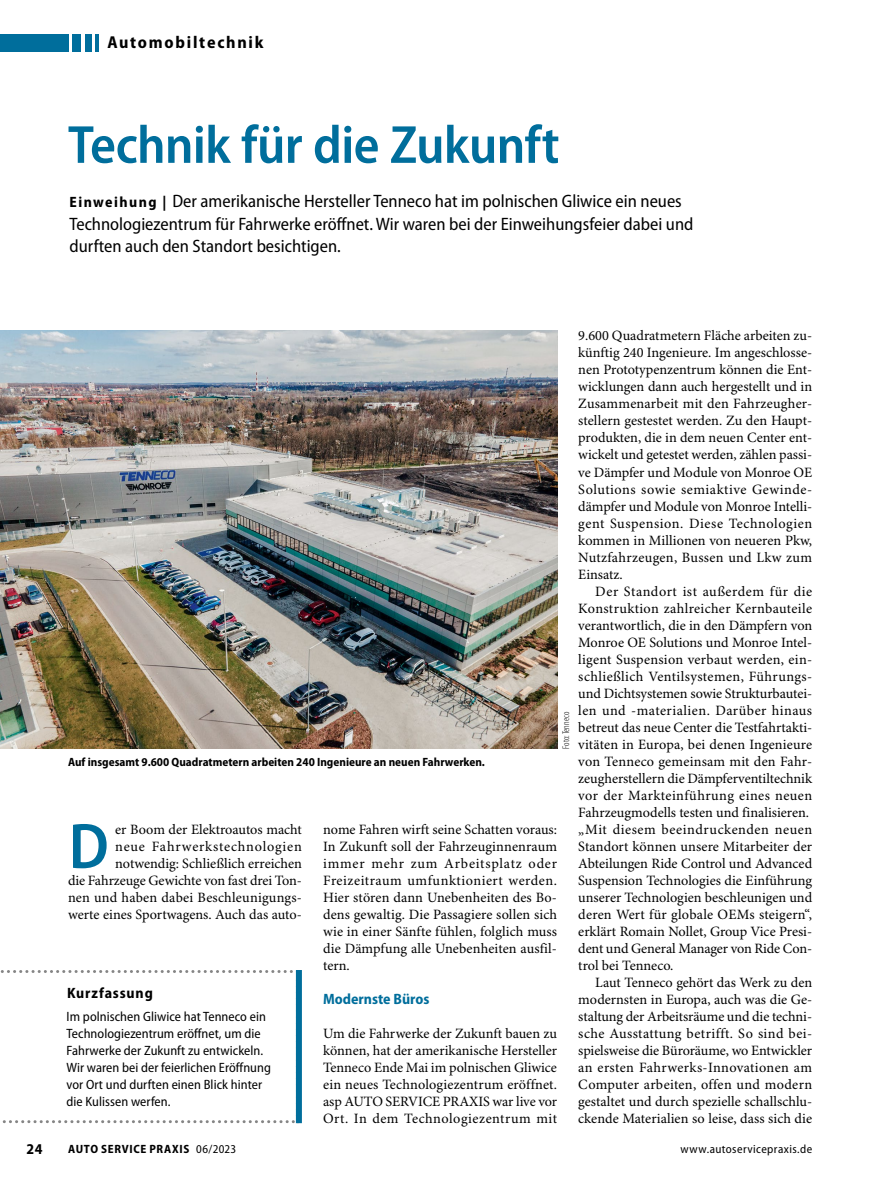
<style>
.page{position:relative;width:893px;height:1187px;background:#fff}
.page>*{position:absolute;margin:0;border:0;box-sizing:border-box;transform-origin:0 0}
.Para_GT_Initial_3Z{font:600 semi-condensed 64.65px "Myriad Pro";color:#006e9c}
.Title_36pt{font:600 semi-condensed 54px "Myriad Pro";letter-spacing:-.015em;color:#006e9c}
.Trailer_Vorspann{font:semi-condensed 18px/22.5px "Myriad Pro";color:#000}
.t1{font:700 semi-condensed 17.25px "Myriad Pro";letter-spacing:.1em;color:#000}
.SectionHeading_1_Zwi{font:700 semi-condensed 15px "Myriad Pro";color:#006e9c}
.Box_Heading_Überschr{font:700 semi-condensed 15px "Myriad Pro";letter-spacing:.055em;color:#000}
.Para_GT{font:14.25px/17px "Minion Pro";color:#000;text-align:justify}
.Para_GT_Einzug{font:14.25px/17px "Minion Pro";color:#000;text-align:justify}
.Para_GT_Initial_3Z-2{font:14.25px/17px "Minion Pro";color:#000;text-align:justify}
.Para_Box_Standard{font:semi-condensed 13.5px/17px "Myriad Pro";letter-spacing:.005em;color:#000}
.Image_Caption_Biti_S{font:700 semi-condensed 12px "Myriad Pro";color:#000}
.Image_Caption_Biti_S-2{font:700 semi-condensed 12px "Myriad Pro";letter-spacing:.055em;color:#000}
.t2{font:semi-condensed 12px "Myriad Pro";letter-spacing:.035em;color:#000}
.Image_Source_Bildque{font:300 condensed 9.75px "Myriad Pro";color:#000}
.s1{font-weight:700;font-size:15px}
.s2{font-weight:400}
</style>
<div class="page">
<hr style="left:96px;top:34px;width:3px;height:17px;background:#006e9c">
<div style="left:72px;top:34px;width:9px;height:17px;background:#006e9c"></div>
<div style="left:85px;top:34px;width:6px;height:17px;background:#006e9c"></div>
<div style="left:0;top:34px;width:68px;height:17px;background:#006e9c"></div>
<svg style="left:0;top:970px;width:296px;height:153px"></svg>
<div style="left:296px;top:969px;width:6px;height:154px;background:#006e9c"></div>
<img style="left:0;top:330px;width:557px;height:418px">
<p class="t1" style="left:107px;top:33px;width:158px">Automobiltechnik</p>
<p class="Title_36pt" style="left:68px;top:115px;width:493px">Technik für die Zukunft</p>
<p class="Trailer_Vorspann" style="left:69px;top:190px;width:626px"><span class="s1">Einweihung |</span> Der amerikanische Hersteller Tenneco hat im polnischen Gliwice ein neues<br>Technologiezentrum für Fahrwerke eröffnet. Wir waren bei der Einweihungsfeier dabei und durften auch den Standort besichtigen.</p>
<p class="Image_Caption_Biti_S" style="left:68px;top:755px;width:418px">Auf insgesamt 9.600 Quadratmetern arbeiten 240 Ingenieure an neuen Fahrwerken.</p>
<p class="Image_Source_Bildque" style="left:561px;top:748px;width:38px;rotate:-90deg">Foto: Tenneco</p>
<p class="Para_GT_Initial_3Z-2" style="left:68px;top:821px;width:235px;text-align:right">er Boom der Elektroautos macht<br>neue Fahrwerkstechnologien notwendig: Schließlich erreichen<br>die Fahrzeuge Gewichte von fast drei Ton&shy;nen und haben dabei Beschleunigungs&shy;werte eines Sportwagens. Auch das auto-</p>
<p class="Para_GT_Initial_3Z" style="left:69px;top:810px;width:42px">D</p>
<p class="Box_Heading_Überschr" style="left:67px;top:984px;width:87px">Kurzfassung</p>
<p class="Para_Box_Standard" style="left:67px;top:1008px;width:206px">Im polnischen Gliwice hat Tenneco ein Technologiezentrum eröffnet, um die Fahrwerke der Zukunft zu entwickeln.<br>Wir waren bei der feierlichen Eröffnung vor Ort und durften einen Blick hinter die Kulissen werfen.</p>
<p class="Para_GT_Initial_3Z-2" style="left:323px;top:821px;width:235px">nome Fahren wirft seine Schatten voraus:<br>In Zukunft soll der Fahrzeuginnenraum immer mehr zum Arbeitsplatz oder Freizeitraum umfunktioniert werden.<br>Hier stören dann Unebenheiten des Bo&shy;dens gewaltig. Die Passagiere sollen sich wie in einer Sänfte fühlen, folglich muss die Dämpfung alle Unebenheiten ausfil&shy;tern.</p>
<p class="SectionHeading_1_Zwi" style="left:323px;top:990px;width:108px">Modernste Büros</p>
<p class="Para_GT" style="left:323px;top:1025px;width:235px">Um die Fahrwerke der Zukunft bauen zu können, hat der amerikanische Hersteller Tenneco Ende Mai im polnischen Gliwice ein neues Technologiezentrum eröffnet. asp AUTO SERVICE PRAXIS war live vor Ort. In dem Technologiezentrum mit</p>
<p class="Para_GT" style="left:578px;top:328px;width:235px">9.600 Quadratmetern Fläche arbeiten zu&shy;künftig 240 Ingenieure. Im angeschlosse&shy;nen Prototypenzentrum können die Ent&shy;wicklungen dann auch hergestellt und in Zusammenarbeit mit den Fahrzeugher&shy;stellern gestestet werden. Zu den Haupt&shy;produkten, die in dem neuen Center ent&shy;wickelt und getestet werden, zählen passi&shy;ve Dämpfer und Module von Monroe OE Solutions sowie semiaktive Gewinde&shy;dämpfer und Module von Monroe Intelli&shy;gent Suspension. Diese Technologien kommen in Millionen von neueren Pkw, Nutzfahrzeugen, Bussen und Lkw zum Einsatz.</p>
<p class="Para_GT_Einzug" style="left:578px;top:583px;width:235px;text-indent:17px">Der Standort ist außerdem für die Konstruktion zahlreicher Kernbauteile verantwortlich, die in den Dämpfern von Monroe OE Solutions und Monroe Intel&shy;ligent Suspension verbaut werden, ein&shy;schließlich Ventilsystemen, Führungs&shy;und Dichtsystemen sowie Strukturbautei&shy;len und -materialien. Darüber hinaus betreut das neue Center die Testfahrtakti&shy;vitäten in Europa, bei denen Ingenieure von Tenneco gemeinsam mit den Fahr&shy;zeugherstellern die Dämpferventiltechnik vor der Markteinführung eines neuen Fahrzeugmodells testen und finalisieren.</p>
<p class="Para_GT" style="left:578px;top:821px;width:235px">„Mit diesem beeindruckenden neuen Standort können unsere Mitarbeiter der Abteilungen Ride Control und Advanced Suspension Technologies die Einführung unserer Technologien beschleunigen und deren Wert für globale OEMs steigern“, erklärt Romain Nollet, Group Vice Presi&shy;dent und General Manager von Ride Con&shy;trol bei Tenneco.</p>
<p class="Para_GT_Einzug" style="left:578px;top:974px;width:235px;text-indent:17px">Laut Tenneco gehört das Werk zu den modernsten in Europa, auch was die Ge&shy;staltung der Arbeitsräume und die techni&shy;sche Ausstattung betrifft. So sind bei&shy;spielsweise die Büroräume, wo Entwickler an ersten Fahrwerks-Innovationen am Computer arbeiten, offen und modern gestaltet und durch spezielle schallschlu&shy;ckende Materialien so leise, dass sich die</p>
<p class="Box_Heading_Überschr" style="left:27px;top:1140px;width:17px">24</p>
<p class="Image_Caption_Biti_S-2" style="left:68px;top:1142px;width:170px">AUTO SERVICE PRAXIS <span class="s2">06/2023</span></p>
<p class="t2" style="left:681px;top:1142px;width:133px">www.autoservicepraxis.de</p>
</div>
